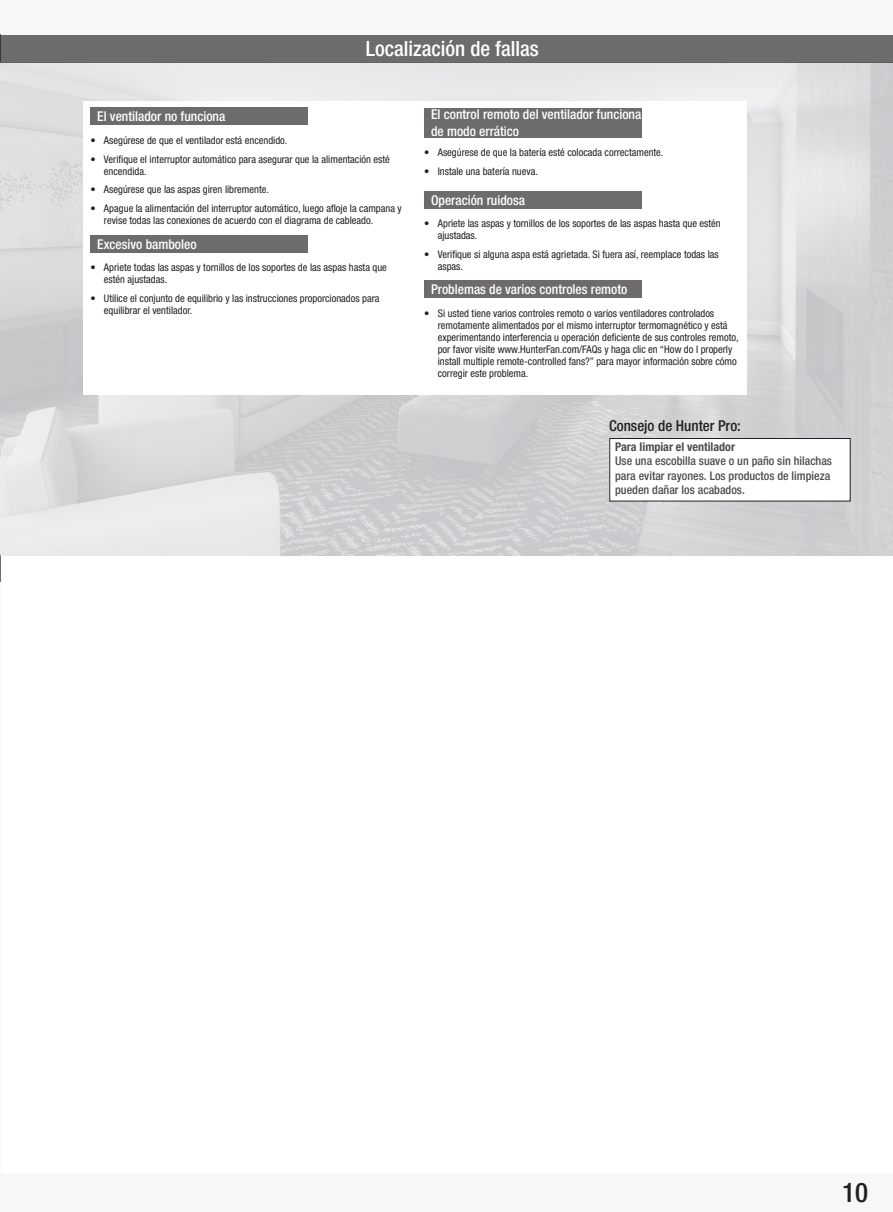
<style>
.page{position:relative;width:893px;height:1212px;background:#fff}
.page>*{position:absolute;margin:0;border:0;box-sizing:border-box;transform-origin:0 0}
.t1{font:500 condensed 27px "Helvetica Neue LT Std";color:#231f20}
.t2{font:500 condensed 21px "Helvetica Neue LT Std";color:#fff}
.t3{font:500 condensed 15px "Helvetica Neue LT Std";color:#231f20}
.t4{font:500 condensed 13.5px/16.2px "Helvetica Neue LT Std";color:#fff}
.t5{font:500 condensed 12px/14.4px "Helvetica Neue LT Std";color:#4b4c4d}
.t6{font:700 condensed 12px "Helvetica Neue LT Std";color:#4b4c4d}
.t7{font:condensed 10.5px/12px "Helvetica Neue LT Std";color:#231f20}
</style>
<div class="page">
<div style="left:0;top:1173px;width:893px;height:39px;background:#f7f7f8"></div>
<div style="left:0;top:0;width:893px;height:34px;background:#f7f7f8"></div>
<svg style="left:0;top:555px;width:1px;height:27px"></svg>
<img style="left:0;top:62px;width:893px;height:493px">
<div style="left:0;top:35px;width:893px;height:27px;background:#6e6b6c"></div>
<div style="left:610px;top:438px;width:240px;height:63px;background:#fff"></div>
<div style="left:609px;top:438px;width:241px;height:63px;border:1px solid #231f20"></div>
<div style="left:84px;top:101px;width:663px;height:293px;background:#fff"></div>
<div style="left:90px;top:108px;width:218px;height:17px;background:#6e6b6c"></div>
<div style="left:90px;top:235px;width:218px;height:18px;background:#6e6b6c"></div>
<div style="left:424px;top:108px;width:218px;height:30px;background:#6e6b6c"></div>
<div style="left:424px;top:191px;width:218px;height:18px;background:#6e6b6c"></div>
<div style="left:424px;top:281px;width:218px;height:17px;background:#6e6b6c"></div>
<h2 class="t2" style="left:366px;top:36px;width:174px">Localización de fallas</h2>
<p class="t4" style="left:97px;top:108px;width:130px">El ventilador no funciona</p>
<p class="t7" style="left:90px;top:134px;width:198px">• Asegúrese de que el ventilador está encendido.</p>
<p class="t7" style="left:104px;top:153px;width:287px;text-indent:-14px">• Verifique el interruptor automático para asegurar que la alimentación esté encendida.</p>
<p class="t7" style="left:90px;top:184px;width:180px">• Asegúrese que las aspas giren libremente.</p>
<p class="t7" style="left:104px;top:202px;width:299px;text-indent:-14px">• Apague la alimentación del interruptor automático, luego afloje la campana y revise todas las conexiones de acuerdo con el diagrama de cableado.</p>
<p class="t4" style="left:97px;top:236px;width:101px">Excesivo bamboleo</p>
<p class="t7" style="left:104px;top:262px;width:284px;text-indent:-14px">• Apriete todas las aspas y tornillos de los soportes de las aspas hasta que estén ajustadas.</p>
<p class="t7" style="left:104px;top:292px;width:277px;text-indent:-14px">• Utilice el conjunto de equilibrio y las instrucciones proporcionados para equilibrar el ventilador.</p>
<p class="t4" style="left:431px;top:106px;width:212px">El control remoto del ventilador funciona de modo errático</p>
<p class="t7" style="left:424px;top:147px;width:241px">• Asegúrese de que la batería esté colocada correctamente.</p>
<p class="t7" style="left:424px;top:165px;width:115px">• Instale una batería nueva.</p>
<p class="t4" style="left:431px;top:192px;width:96px">Operación ruidosa</p>
<p class="t7" style="left:438px;top:218px;width:284px;text-indent:-14px">• Apriete las aspas y tornillos de los soportes de las aspas hasta que estén ajustadas.</p>
<p class="t7" style="left:438px;top:248px;width:283px;text-indent:-14px">• Verifique si alguna aspa está agrietada. Si fuera así, reemplace todas las aspas.</p>
<p class="t4" style="left:431px;top:281px;width:198px">Problemas de varios controles remoto</p>
<p class="t7" style="left:438px;top:307px;width:302px;text-indent:-14px">• Si usted tiene varios controles remoto o varios ventiladores controlados remotamente alimentados por el mismo interruptor termomagnético y está experimentando interferencia u operación deficiente de sus controles remoto, por favor visite www.HunterFan.com/FAQs y haga clic en “How do I properly install multiple remote-controlled fans?” para mayor información sobre cómo corregir este problema.</p>
<h3 class="t3" style="left:609px;top:417px;width:133px">Consejo de Hunter Pro:</h3>
<p class="t6" style="left:615px;top:439px;width:121px">Para limpiar el ventilador</p>
<p class="t5" style="left:615px;top:454px;width:218px">Use una escobilla suave o un paño sin hilachas para evitar rayones. Los productos de limpieza pueden dañar los acabados.</p>
<h1 class="t1" style="left:842px;top:1176px;width:27px">10</h1>
</div>
